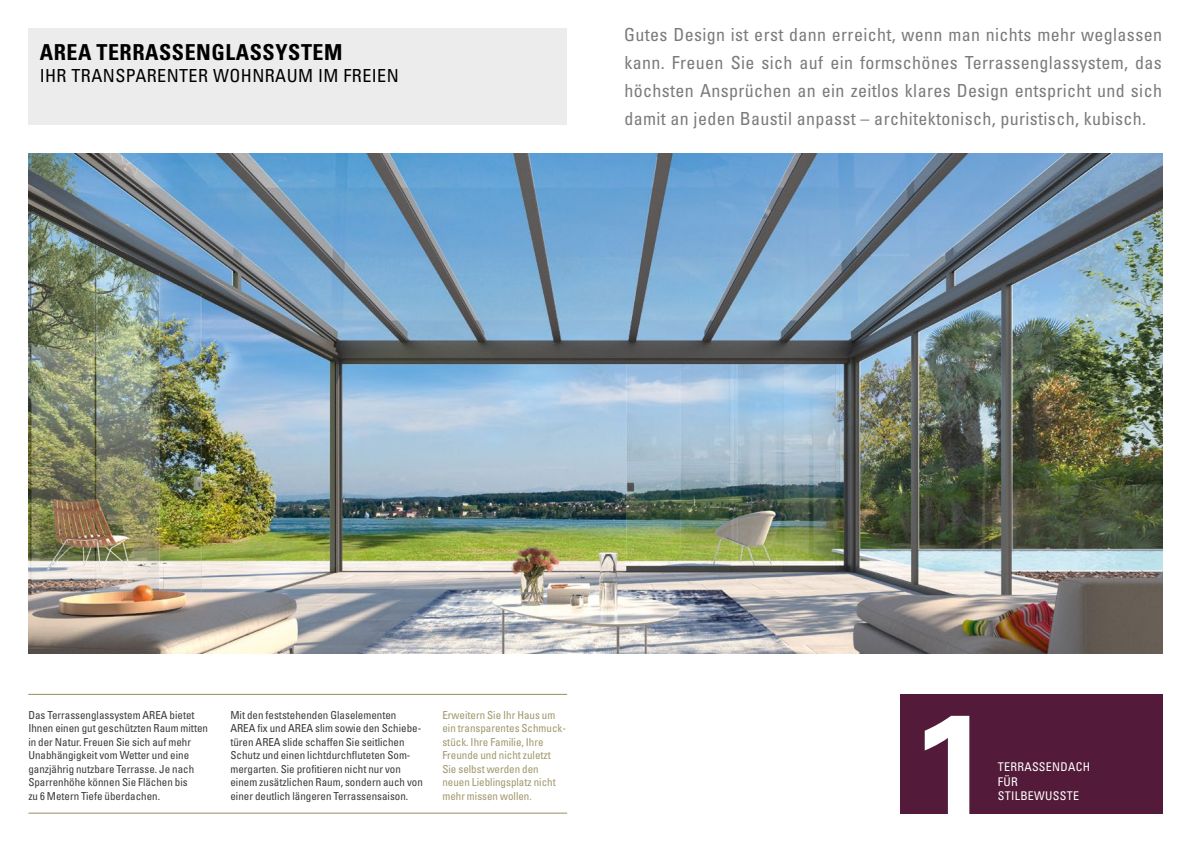
<style>
.page{position:relative;width:1191px;height:842px;background:#fff}
.page>*{position:absolute;margin:0;border:0;box-sizing:border-box;transform-origin:0 0}
.t1{font:700 142px "Univers LT Std";color:#fff}
.t2{font:700 condensed 22px "Univers LT Std";letter-spacing:.025em;color:#000}
.t3{font:condensed 18px/28px "Univers LT Std";letter-spacing:.02em;color:#7a7b7a;text-align:justify}
.t4{font:condensed 18px "Univers LT Std";letter-spacing:.025em;color:#000}
.t5{font:condensed 12px/14.4px "Univers LT Std";letter-spacing:.025em;color:#fff}
.t6{font:condensed 11px/13.5px "Univers LT Std";color:#3a3a39}
.t7{font:condensed 11px/13.5px "Univers LT Std";color:#9f986d}
</style>
<div class="page">
<div style="left:900px;top:694px;width:262px;height:120px;background:#531b39"></div>
<hr style="left:28px;top:694px;width:539px;height:1px;background:#948e5e">
<hr style="left:28px;top:813px;width:539px;height:1px;background:#948e5e">
<div style="left:28px;top:28px;width:539px;height:97px;background:#ececec"></div>
<img style="left:29px;top:153px;width:1133px;height:501px">
<h2 class="t2" style="left:40px;top:39px;width:304px">AREA TERRASSENGLASSYSTEM</h2>
<h3 class="t4" style="left:40px;top:64px;width:360px">IHR TRANSPARENTER WOHNRAUM IM FREIEN</h3>
<p class="t3" style="left:624px;top:21px;width:539px">Gutes Design ist erst dann erreicht, wenn man nichts mehr weglassen kann. Freuen Sie sich auf ein formschönes Terrassenglassystem, das höchsten Ansprüchen an ein zeitlos klares Design entspricht und sich damit an jeden Baustil anpasst – architektonisch, puristisch, kubisch.</p>
<p class="t6" style="left:28px;top:708px;width:181px">Das Terrassenglassystem AREA bietet Ihnen einen gut geschützten Raum mitten in der Natur. Freuen Sie sich auf mehr Unabhängigkeit vom Wetter und eine ganzjährig nutzbare Terrasse. Je nach Sparrenhöhe können Sie Flächen bis<br>zu 6 Metern Tiefe überdachen.</p>
<p class="t7" style="left:442px;top:708px;width:125px">Erweitern Sie Ihr Haus um ein transparentes Schmuck&shy;stück. Ihre Familie, Ihre<br>Freunde und nicht zuletzt<br>Sie selbst werden den neuen Lieblingsplatz nicht mehr missen wollen.</p>
<p class="t6" style="left:230px;top:708px;width:194px">Mit den feststehenden Glaselementen AREA fix und AREA slim sowie den Schiebe&shy;türen AREA slide schaffen Sie seitlichen Schutz und einen lichtdurchfluteten Som&shy;mergarten. Sie profitieren nicht nur von einem zusätzlichen Raum, sondern auch von einer deutlich längeren Terrassensaison.</p>
<h1 class="t1" style="left:911px;top:682px;width:80px">1</h1>
<p class="t5" style="left:997px;top:760px;width:94px">TERRASSENDACH<br>FÜR<br>STILBEWUSSTE</p>
</div>
